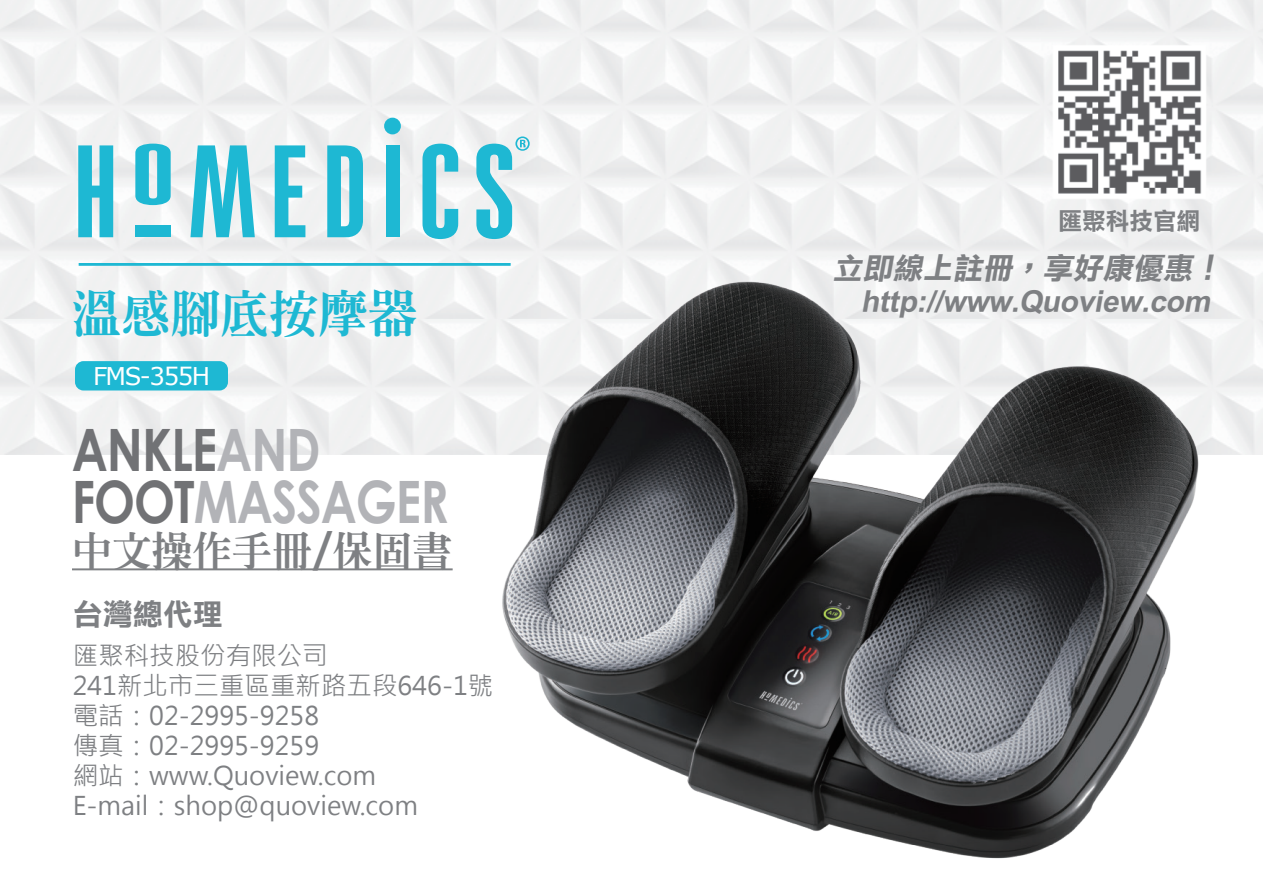
<style>
.page{position:relative;width:1263px;height:893px;background:#fff}
.page>*{position:absolute;margin:0;border:0;box-sizing:border-box;transform-origin:0 0}
.t1{font:700 58.5px/52.2px "Century Gothic";letter-spacing:-.02em;color:#b2b3b7;scale:.83 1}
.t2{font:800 49.2px "Inn Ming";color:#1eb8d3}
.t3{font:800 40.2px "Inn Ming";color:#7e8083}
.t4{font:italic 30px/32.4px "DF Li Hei Bd HK BF";color:#7e8083;text-align:center}
.t5{font:30px "DF Li Hei Bd HK BF";color:#7e8083}
.t6{font:25.5px/30px "Microsoft Jheng Hei";color:#7e8083}
.t7{font:24.3px "Verdana";letter-spacing:-.06em;color:#fff}
.t8{font:24px "DF Li Hei Bd HK BF";color:#7e8083}
.s1{color:#717275}
</style>
<div class="page">
<hr style="left:72px;top:568px;width:381px;height:2px;background:#7e8083">
<img style="left:0;top:319px;width:461px;height:136px">
<img style="left:0;top:0;width:659px;height:319px">
<svg style="left:78px;top:145px;width:35px;height:92px;background:#48c3d9"></svg>
<svg style="left:135px;top:144px;width:36px;height:61px"></svg>
<svg style="left:190px;top:145px;width:65px;height:92px"></svg>
<svg style="left:275px;top:145px;width:30px;height:92px"></svg>
<svg style="left:327px;top:145px;width:36px;height:92px;background:#4bc4d9"></svg>
<div style="left:386px;top:145px;width:13px;height:92px;background:#1eb8d3"></div>
<svg style="left:422px;top:144px;width:36px;height:95px"></svg>
<div style="left:135px;top:225px;width:36px;height:12px;background:#1eb8d3"></div>
<div style="left:384px;top:118px;width:17px;height:16px;background:#1eb8d3;border-radius:50%"></div>
<svg style="left:476px;top:136px;width:54px;height:96px"></svg>
<hr style="left:79px;top:263px;width:432px;height:3px;background:#1eb8d3">
<div style="left:75px;top:361px;width:153px;height:29px;background:#1eb8d3;border-radius:8px"></div>
<img style="left:1035px;top:28px;width:188px;height:188px">
<img style="left:461px;top:232px;width:786px;height:627px">
<h2 class="t2" style="left:72px;top:289px;width:347px">溫感腳底按摩器</h2>
<p class="t7" style="left:93px;top:359px;width:119px">FMS-355H</p>
<h1 class="t1" style="left:72px;top:421px;width:456px"><span class="s1">ANKLE</span>AND<br><span class="s1">FOOT</span>MASSAGER</h1>
<h3 class="t3" style="left:72px;top:531px;width:382px">中文操作手冊/保固書</h3>
<p class="t5" style="left:73px;top:599px;width:151px">台灣總代理</p>
<p class="t6" style="left:73px;top:640px;width:422px">匯聚科技股份有限公司<br>241新北市三重區重新路五段646-1號電話：02-2995-9258<br>傳真：02-2995-9259<br>網站：www.Quoview.com<br>E-mail：shop@quoview.com</p>
<p class="t8" style="left:1058px;top:209px;width:143px">匯聚科技官網</p>
<p class="t4" style="left:833px;top:253px;width:397px">立即線上註冊，享好康優惠！http://www.Quoview.com</p>
</div>
